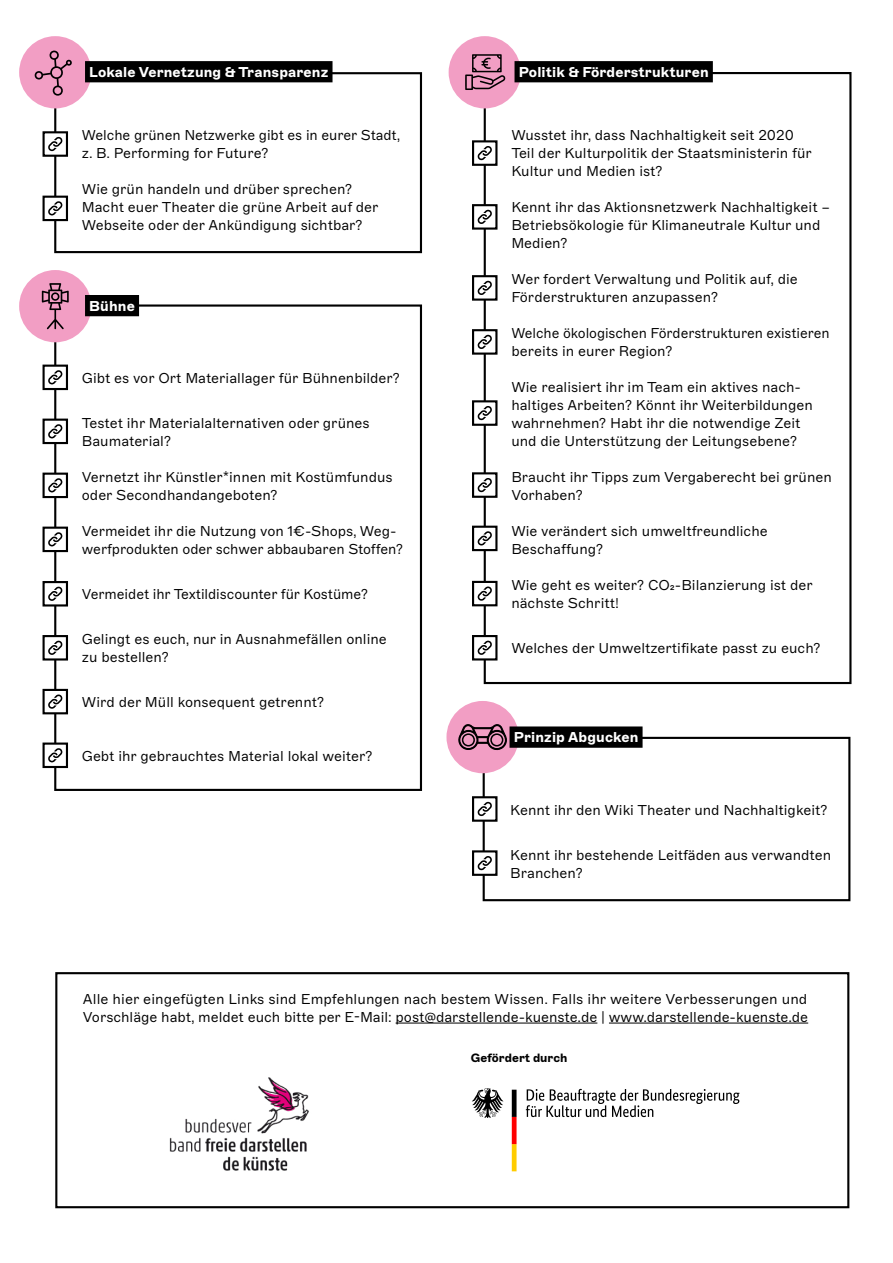
<style>
.page{position:relative;width:893px;height:1263px;background:#fff}
.page>*{position:absolute;margin:0;border:0;box-sizing:border-box;transform-origin:0 0}
.Aufzählung{font:300 14.25px/18px "ABC Marfa";color:#000}
.Einzeilig{font:300 14.25px "ABC Marfa";color:#000}
.Schwarz_hinterlegt_k{font:700 14.25px "ABC Marfa";letter-spacing:.01em;color:#fff}
.Einzeilig-2{font:700 12px "ABC Marfa";color:#000}
</style>
<div class="page">
<hr style="left:396px;top:1023px;width:201px;height:1px;background:#000">
<hr style="left:609px;top:1023px;width:199px;height:1px;background:#000">
<div style="left:55px;top:972px;width:794px;height:236px;border:2px solid #000"></div>
<div style="left:483px;top:737px;width:367px;height:164px;border:2px solid #000"></div>
<div style="left:473px;top:797px;width:23px;height:24px;background:#fff"></div>
<div style="left:472px;top:796px;width:25px;height:26px;border:2px solid #000"></div>
<svg style="left:477px;top:801px;width:15px;height:15px"></svg>
<div style="left:473px;top:851px;width:23px;height:24px;background:#fff"></div>
<div style="left:472px;top:850px;width:25px;height:26px;border:2px solid #000"></div>
<svg style="left:477px;top:856px;width:15px;height:14px"></svg>
<div style="left:446px;top:701px;width:73px;height:72px;background:#f29ec4;border-radius:50%"></div>
<div style="left:509px;top:726px;width:134px;height:22px;background:#000"></div>
<img style="left:169px;top:1077px;width:140px;height:94px">
<div style="left:449px;top:36px;width:72px;height:72px;background:#f29ec4;border-radius:50%"></div>
<div style="left:472px;top:140px;width:25px;height:26px;border:2px solid #000"></div>
<svg style="left:477px;top:146px;width:15px;height:15px"></svg>
<div style="left:472px;top:204px;width:25px;height:26px;border:2px solid #000"></div>
<svg style="left:477px;top:209px;width:15px;height:15px"></svg>
<div style="left:472px;top:275px;width:25px;height:26px;border:2px solid #000"></div>
<svg style="left:477px;top:280px;width:15px;height:15px"></svg>
<div style="left:472px;top:329px;width:25px;height:26px;border:2px solid #000"></div>
<svg style="left:477px;top:334px;width:15px;height:15px"></svg>
<div style="left:472px;top:400px;width:25px;height:26px;border:2px solid #000"></div>
<svg style="left:477px;top:406px;width:15px;height:15px"></svg>
<div style="left:472px;top:526px;width:25px;height:25px;border:2px solid #000"></div>
<svg style="left:477px;top:531px;width:15px;height:15px"></svg>
<div style="left:472px;top:472px;width:25px;height:26px;border:2px solid #000"></div>
<svg style="left:477px;top:478px;width:15px;height:14px"></svg>
<div style="left:472px;top:581px;width:25px;height:25px;border:2px solid #000"></div>
<svg style="left:477px;top:586px;width:15px;height:15px"></svg>
<div style="left:472px;top:635px;width:25px;height:25px;border:2px solid #000"></div>
<svg style="left:477px;top:640px;width:15px;height:15px"></svg>
<div style="left:514px;top:61px;width:199px;height:21px;background:#000"></div>
<div style="left:54px;top:304px;width:368px;height:487px;border:2px solid #000"></div>
<div style="left:54px;top:72px;width:368px;height:181px;border:2px solid #000"></div>
<div style="left:19px;top:270px;width:72px;height:72px;background:#f29ec4;border-radius:50%"></div>
<div style="left:85px;top:295px;width:54px;height:21px;background:#000"></div>
<div style="left:44px;top:132px;width:23px;height:24px;background:#fff"></div>
<div style="left:43px;top:131px;width:25px;height:26px;border:2px solid #000"></div>
<svg style="left:48px;top:137px;width:15px;height:14px"></svg>
<div style="left:44px;top:197px;width:23px;height:23px;background:#fff"></div>
<div style="left:43px;top:196px;width:25px;height:25px;border:2px solid #000"></div>
<svg style="left:48px;top:201px;width:15px;height:15px"></svg>
<div style="left:44px;top:366px;width:23px;height:23px;background:#fff"></div>
<div style="left:43px;top:365px;width:25px;height:25px;border:2px solid #000"></div>
<svg style="left:48px;top:370px;width:15px;height:15px"></svg>
<div style="left:44px;top:420px;width:23px;height:23px;background:#fff"></div>
<div style="left:43px;top:419px;width:25px;height:25px;border:2px solid #000"></div>
<svg style="left:48px;top:424px;width:15px;height:15px"></svg>
<div style="left:44px;top:474px;width:23px;height:23px;background:#fff"></div>
<div style="left:43px;top:473px;width:25px;height:25px;border:2px solid #000"></div>
<svg style="left:48px;top:478px;width:15px;height:15px"></svg>
<div style="left:44px;top:528px;width:23px;height:23px;background:#fff"></div>
<div style="left:43px;top:527px;width:25px;height:25px;border:2px solid #000"></div>
<svg style="left:48px;top:532px;width:15px;height:15px"></svg>
<div style="left:44px;top:582px;width:23px;height:23px;background:#fff"></div>
<div style="left:43px;top:581px;width:25px;height:25px;border:2px solid #000"></div>
<svg style="left:48px;top:586px;width:15px;height:15px"></svg>
<div style="left:44px;top:636px;width:23px;height:23px;background:#fff"></div>
<div style="left:43px;top:635px;width:25px;height:25px;border:2px solid #000"></div>
<svg style="left:48px;top:640px;width:15px;height:15px"></svg>
<div style="left:44px;top:690px;width:23px;height:23px;background:#fff"></div>
<div style="left:43px;top:689px;width:25px;height:25px;border:2px solid #000"></div>
<svg style="left:48px;top:694px;width:15px;height:15px"></svg>
<div style="left:44px;top:744px;width:23px;height:23px;background:#fff"></div>
<div style="left:43px;top:742px;width:25px;height:26px;border:2px solid #000"></div>
<svg style="left:48px;top:748px;width:15px;height:15px"></svg>
<div style="left:19px;top:36px;width:72px;height:72px;background:#f29ec4;border-radius:50%"></div>
<div style="left:85px;top:61px;width:247px;height:21px;background:#000"></div>
<svg style="left:42px;top:283px;width:27px;height:46px"></svg>
<svg style="left:34px;top:50px;width:38px;height:46px"></svg>
<svg style="left:465px;top:54px;width:40px;height:36px"></svg>
<svg style="left:458px;top:724px;width:49px;height:27px"></svg>
<svg style="left:526px;top:1089px;width:213px;height:28px"></svg>
<svg style="left:472px;top:1088px;width:31px;height:30px"></svg>
<svg style="left:512px;top:1090px;width:5px;height:81px"></svg>
<p class="Schwarz_hinterlegt_k" style="left:89px;top:63px;width:241px">Lokale Vernetzung &amp; Transparenz</p>
<p class="Aufzählung" style="left:82px;top:126px;width:320px">Welche grünen Netzwerke gibt es in eurer Stadt, z. B. Performing for Future?</p>
<p class="Aufzählung" style="left:82px;top:180px;width:298px">Wie grün handeln und drüber sprechen?<br>Macht euer Theater die grüne Arbeit auf der<br>Webseite oder der Ankündigung sichtbar?</p>
<p class="Schwarz_hinterlegt_k" style="left:89px;top:297px;width:47px">Bühne</p>
<p class="Einzeilig" style="left:82px;top:369px;width:319px">Gibt es vor Ort Materiallager für Bühnenbilder?</p>
<p class="Aufzählung" style="left:82px;top:414px;width:289px">Testet ihr Materialalternativen oder grünes<br>Baumaterial?</p>
<p class="Aufzählung" style="left:82px;top:468px;width:312px">Vernetzt ihr Künstler*innen mit Kostümfundus oder Secondhandangeboten?</p>
<p class="Aufzählung" style="left:82px;top:522px;width:323px">Vermeidet ihr die Nutzung von 1€-Shops, Weg&shy;werfprodukten oder schwer abbaubaren Stoffen?</p>
<p class="Einzeilig" style="left:82px;top:585px;width:288px">Vermeidet ihr Textildiscounter für Kostüme?</p>
<p class="Aufzählung" style="left:82px;top:630px;width:306px">Gelingt es euch, nur in Ausnahmefällen online zu bestellen?</p>
<p class="Einzeilig" style="left:82px;top:693px;width:244px">Wird der Müll konsequent getrennt?</p>
<p class="Einzeilig" style="left:82px;top:747px;width:292px">Gebt ihr gebrauchtes Material lokal weiter?</p>
<p class="Schwarz_hinterlegt_k" style="left:519px;top:63px;width:191px">Politik &amp; Förderstrukturen</p>
<p class="Aufzählung" style="left:511px;top:126px;width:302px">Wusstet ihr, dass Nachhaltigkeit seit 2020<br>Teil der Kulturpolitik der Staatsministerin für<br>Kultur und Medien ist?</p>
<p class="Aufzählung" style="left:511px;top:198px;width:320px">Kennt ihr das Aktionsnetzwerk Nachhaltigkeit –<br>Betriebsökologie für Klimaneutrale Kultur und<br>Medien?</p>
<p class="Aufzählung" style="left:511px;top:270px;width:288px">Wer fordert Verwaltung und Politik auf, die<br>Förderstrukturen anzupassen?</p>
<p class="Aufzählung" style="left:511px;top:324px;width:320px">Welche ökologischen Förderstrukturen existieren bereits in eurer Region?</p>
<p class="Aufzählung" style="left:511px;top:378px;width:303px">Wie realisiert ihr im Team ein aktives nach&shy;haltiges Arbeiten? Könnt ihr Weiterbildungen wahrnehmen? Habt ihr die notwendige Zeit und die Unterstützung der Leitungsebene?</p>
<p class="Aufzählung" style="left:511px;top:468px;width:322px">Braucht ihr Tipps zum Vergaberecht bei grünen<br>Vorhaben?</p>
<p class="Aufzählung" style="left:511px;top:522px;width:258px">Wie verändert sich umweltfreundliche<br>Beschaffung?</p>
<p class="Aufzählung" style="left:511px;top:576px;width:303px">Wie geht es weiter? CO2-Bilanzierung ist der nächste Schritt!</p>
<p class="Einzeilig" style="left:511px;top:639px;width:311px">Welches der Umweltzertifikate passt zu euch?</p>
<p class="Schwarz_hinterlegt_k" style="left:514px;top:728px;width:126px">Prinzip Abgucken</p>
<p class="Einzeilig" style="left:510px;top:801px;width:319px">Kennt ihr den Wiki Theater und Nachhaltigkeit?</p>
<p class="Aufzählung" style="left:510px;top:846px;width:322px">Kennt ihr bestehende Leitfäden aus verwandten<br>Branchen?</p>
<p class="Aufzählung" style="left:83px;top:990px;width:727px">Alle hier eingefügten Links sind Empfehlungen nach bestem Wissen. Falls ihr weitere Verbesserungen und<br>Vorschläge habt, meldet euch bitte per E-Mail: post@darstellende-kuenste.de | www.darstellende-kuenste.de</p>
<p class="Einzeilig-2" style="left:471px;top:1051px;width:98px">Gefördert durch</p>
</div>
